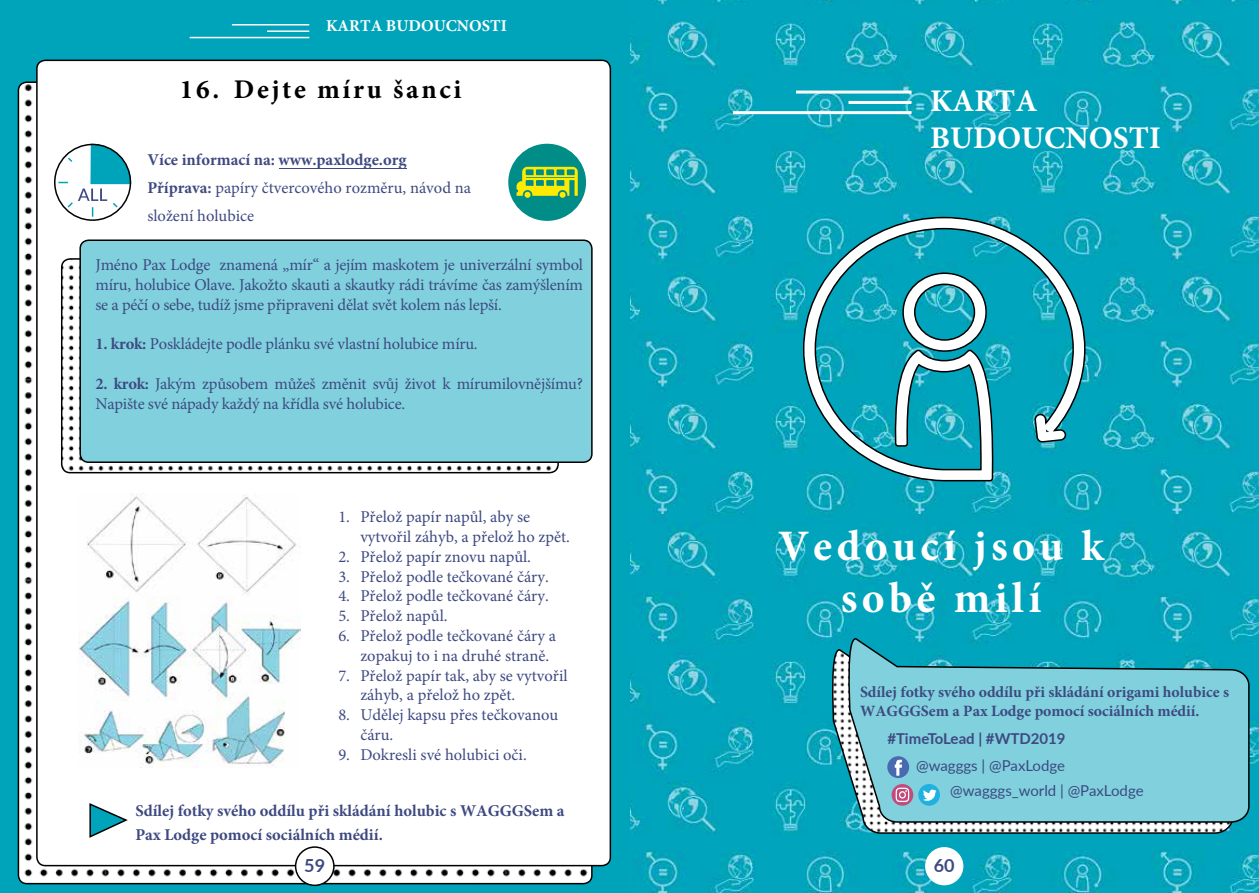
<style>
.page{position:relative;width:1259px;height:893px;background:#fff}
.page>*{position:absolute;margin:0;border:0;box-sizing:border-box;transform-origin:0 0}
.t1{font:700 43.5px/52.2px "Minion Pro";letter-spacing:.1em;color:#fff;text-align:center}
.t2{font:700 31.5px/37.8px "Minion Pro";color:#fff}
.t3{font:700 27px "Minion Pro";letter-spacing:.1em;color:#000}
.t4{font:700 18px "Lato";color:#3e4981}
.t5{font:16.5px/19.8px "Minion Pro";color:#3e4981}
.t6{font:700 16.5px/24px "Minion Pro";color:#3e4981}
.t7{font:700 16.5px "Minion Pro";color:#fff}
.t8{font:700 15.75px/18.9px "Minion Pro";color:#3e4981}
.t9{font:15px "Lato";color:#3e4981}
.t10{font:700 15px "Lato";color:#3e4981}
.s1{font-weight:700}
</style>
<div class="page">
<img style="left:629px;top:0;width:630px;height:893px">
<hr style="left:733px;top:111px;width:178px;height:3px;background:#fff">
<hr style="left:848px;top:101px;width:63px;height:3px;background:#fff">
<hr style="left:796px;top:91px;width:115px;height:3px;background:#fff">
<div style="left:925px;top:847px;width:38px;height:38px;background:#fff;border-radius:50%"></div>
<div style="left:0;top:0;width:629px;height:893px;background:#00a4ba"></div>
<img style="left:18px;top:84px;width:574px;height:800px">
<div style="left:37px;top:60px;width:573px;height:806px;background:#fff;border-radius:9px"></div>
<hr style="left:190px;top:37px;width:119px;height:1px;background:#fff">
<hr style="left:267px;top:30px;width:42px;height:2px;background:#fff">
<hr style="left:232px;top:24px;width:77px;height:2px;background:#fff">
<div style="left:296px;top:847px;width:38px;height:38px;background:#fff;border-radius:50%"></div>
<div style="left:295px;top:846px;width:40px;height:40px;border:2px solid #000;border-radius:50%"></div>
<img style="left:62px;top:259px;width:496px;height:214px">
<div style="left:61px;top:258px;width:498px;height:215px;border:2px solid #000;border-radius:9px"></div>
<div style="left:80px;top:240px;width:512px;height:222px;background:#80d1dd;border-radius:9px"></div>
<div style="left:79px;top:239px;width:513px;height:224px;border:2px solid #000;border-radius:9px"></div>
<hr style="left:279px;top:168px;width:127px;height:1px;background:#3e4981">
<img style="left:78px;top:494px;width:223px;height:273px">
<svg style="left:89px;top:803px;width:39px;height:35px"></svg>
<svg style="left:57px;top:144px;width:74px;height:73px"></svg>
<div style="left:54px;top:144px;width:77px;height:77px;border:2px solid #000;border-radius:50%"></div>
<svg style="left:508px;top:144px;width:77px;height:77px"></svg>
<svg style="left:829px;top:648px;width:405px;height:186px"></svg>
<svg style="left:846px;top:637px;width:404px;height:186px;background:#6bc4d2"></svg>
<div style="left:918px;top:784px;width:22px;height:22px;background:#21b1e1;border-radius:50%"></div>
<svg style="left:923px;top:789px;width:13px;height:12px"></svg>
<svg style="left:891px;top:784px;width:22px;height:22px"></svg>
<svg style="left:895px;top:788px;width:14px;height:14px"></svg>
<div style="left:887px;top:756px;width:22px;height:22px;background:#496ab1;border-radius:50%"></div>
<svg style="left:894px;top:759px;width:8px;height:17px"></svg>
<svg style="left:802px;top:216px;width:284px;height:266px"></svg>
<p class="t7" style="left:326px;top:15px;width:182px">KARTA BUDOUCNOSTI</p>
<h3 class="t3" style="left:180px;top:70px;width:283px">16. Dejte míru šanci</h3>
<p class="t5" style="left:147px;top:146px;width:325px;line-height:27.8px"><span class="s1">Více informací na: www.paxlodge.org<br>Příprava:</span> papíry čtvercového rozměru, návod na složení holubice</p>
<p class="t5" style="left:95px;top:255px;width:489px;text-align:justify">Jméno Pax Lodge znamená „mír“ a jejím maskotem je univerzální symbol míru, holubice Olave. Jakožto skauti a skautky rádi trávíme čas zamýšlením se a péčí o sebe, tudíž jsme připraveni dělat svět kolem nás lepší.</p>
<p class="t5" style="left:95px;top:334px;width:384px"><span class="s1">1. krok:</span> Poskládejte podle plánku své vlastní holubice míru.</p>
<p class="t5" style="left:95px;top:374px;width:489px"><span class="s1">2. krok:</span> Jakým způsobem můžeš změnit svůj život k mírumilovnějšímu?<br>Napište své nápady každý na křídla své holubice.</p>
<p class="t5" style="left:360px;top:507px;width:211px;text-indent:-22px">1. Přelož papír napůl, aby se vytvořil záhyb, a přelož ho zpět.</p>
<p class="t5" style="left:338px;top:547px;width:194px">2. Přelož papír znovu napůl.</p>
<p class="t5" style="left:338px;top:567px;width:212px">3. Přelož podle tečkované čáry.</p>
<p class="t5" style="left:338px;top:586px;width:212px">4. Přelož podle tečkované čáry.</p>
<p class="t5" style="left:338px;top:606px;width:111px">5. Přelož napůl.</p>
<p class="t5" style="left:360px;top:626px;width:197px;text-indent:-22px">6. Přelož podle tečkované čáry a zopakuj to i na druhé straně.</p>
<p class="t5" style="left:360px;top:666px;width:209px;text-indent:-22px">7. Přelož papír tak, aby se vytvořil záhyb, a přelož ho zpět.</p>
<p class="t5" style="left:360px;top:705px;width:199px;text-indent:-22px">8. Udělej kapsu přes tečkovanou čáru.</p>
<p class="t5" style="left:338px;top:745px;width:190px">9. Dokresli své holubici oči.</p>
<p class="t6" style="left:135px;top:799px;width:431px">Sdílej fotky svého oddílu při skládání holubic s WAGGGSem a<br>Pax Lodge pomocí sociálních médií.</p>
<p class="t4" style="left:304px;top:853px;width:22px">59</p>
<h2 class="t2" style="left:930px;top:81px;width:232px">KARTA<br>BUDOUCNOSTI</h2>
<h1 class="t1" style="left:778px;top:519px;width:327px">Vedoucí jsou k sobě milí</h1>
<p class="t8" style="left:860px;top:682px;width:370px">Sdílej fotky svého oddílu při skládání origami holubice s<br>WAGGGSem a Pax Lodge pomocí sociálních médií.</p>
<p class="t9" style="left:916px;top:755px;width:150px">@wagggs | @PaxLodge</p>
<p class="t10" style="left:887px;top:728px;width:180px">#TimeToLead | #WTD2019</p>
<p class="t9" style="left:950px;top:780px;width:195px">@wagggs_world | @PaxLodge</p>
<p class="t4" style="left:933px;top:853px;width:22px">60</p>
</div>
